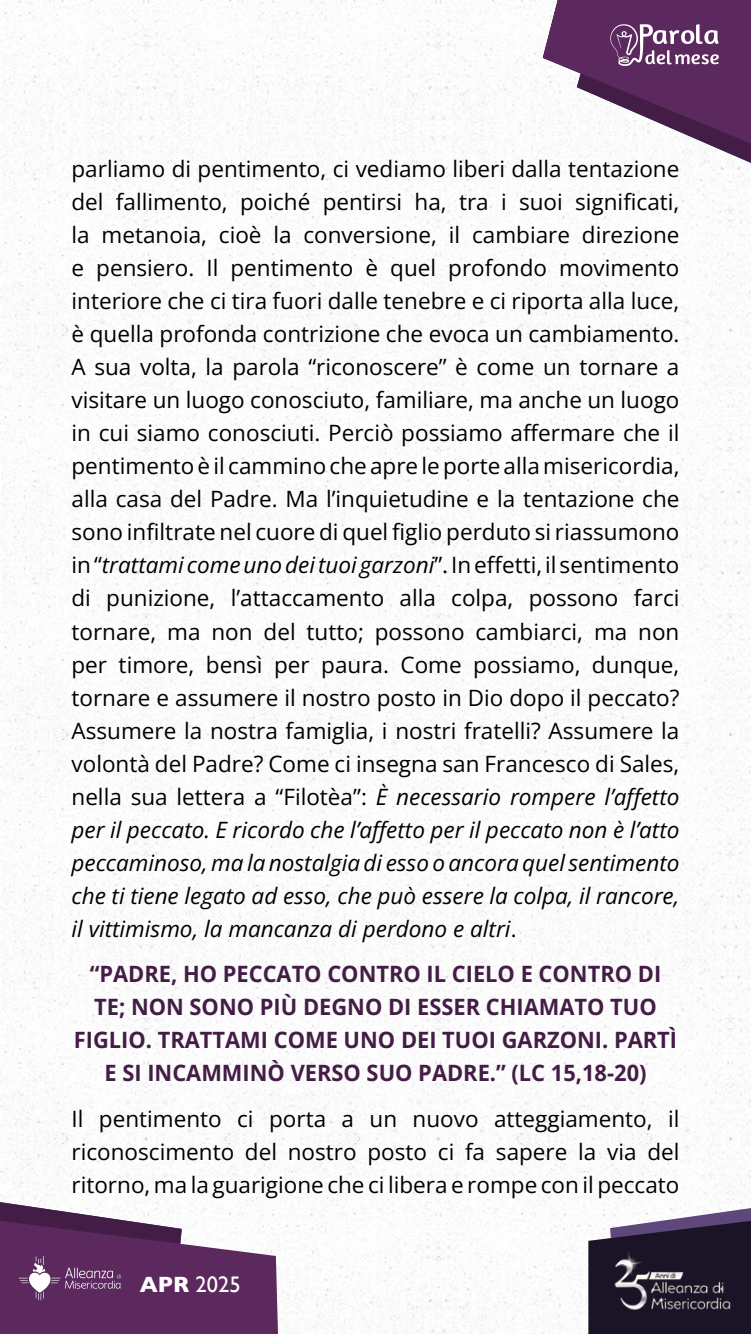
<style>
.page{position:relative;width:751px;height:1334px;background:#fff}
.page>*{position:absolute;margin:0;border:0;box-sizing:border-box;transform-origin:0 0}
.t1{font:22.5px/33px "Open Sans";color:#000;text-align:justify}
.t2{font:700 22.5px/33px "Open Sans";color:#431d45;text-align:center}
.t3{font:22.5px "Gill Sans";color:#fff}
.s1{font-style:italic}
.s2{font-weight:700}
</style>
<div class="page">
<img style="left:0;top:0;width:750px;height:1333px">
<svg style="left:588px;top:1208px;width:162px;height:125px"></svg>
<svg style="left:0;top:1202px;width:278px;height:131px"></svg>
<img style="left:609px;top:1250px;width:124px;height:62px">
<svg style="left:542px;top:0;width:208px;height:163px"></svg>
<p class="t1" style="left:71px;top:152px;width:609px">parliamo di pentimento, ci vediamo liberi dalla tentazione del fallimento, poiché pentirsi ha, tra i suoi significati, la metanoia, cioè la conversione, il cambiare direzione e pensiero. Il pentimento è quel profondo movimento interiore che ci tira fuori dalle tenebre e ci riporta alla luce, è quella profonda contrizione che evoca un cambiamento.<br>A sua volta, la parola “riconoscere” è come un tornare a visitare un luogo conosciuto, familiare, ma anche un luogo in cui siamo conosciuti. Perciò possiamo affermare che il pentimento è il cammino che apre le porte alla misericordia, alla casa del Padre. Ma l’inquietudine e la tentazione che sono infiltrate nel cuore di quel figlio perduto si riassumono in “<span class="s1">trattami come uno dei tuoi garzoni</span>”. In effetti, il sentimento di punizione, l’attaccamento alla colpa, possono farci tornare, ma non del tutto; possono cambiarci, ma non per timore, bensì per paura. Come possiamo, dunque, tornare e assumere il nostro posto in Dio dopo il peccato?<br>Assumere la nostra famiglia, i nostri fratelli? Assumere la volontà del Padre? Come ci insegna san Francesco di Sales, nella sua lettera a “Filotèa”: <span class="s1">È necessario rompere l’affetto per il peccato. E ricordo che l’affetto per il peccato non è l’atto peccaminoso, ma la nostalgia di esso o ancora quel sentimento che ti tiene legato ad esso, che può essere la colpa, il rancore, il vittimismo, la mancanza di perdono e altri</span>.</p>
<p class="t2" style="left:74px;top:957px;width:604px">“PADRE, HO PECCATO CONTRO IL CIELO E CONTRO DI TE; NON SONO PIÙ DEGNO DI ESSER CHIAMATO TUO FIGLIO. TRATTAMI COME UNO DEI TUOI GARZONI. PARTÌ E SI INCAMMINÒ VERSO SUO PADRE.” (LC 15,18-20)</p>
<p class="t1" style="left:71px;top:1101px;width:609px">Il pentimento ci porta a un nuovo atteggiamento, il riconoscimento del nostro posto ci fa sapere la via del ritorno, ma la guarigione che ci libera e rompe con il peccato</p>
<p class="t3" style="left:140px;top:1271px;width:102px"><span class="s2">APR</span> 2025</p>
</div>
